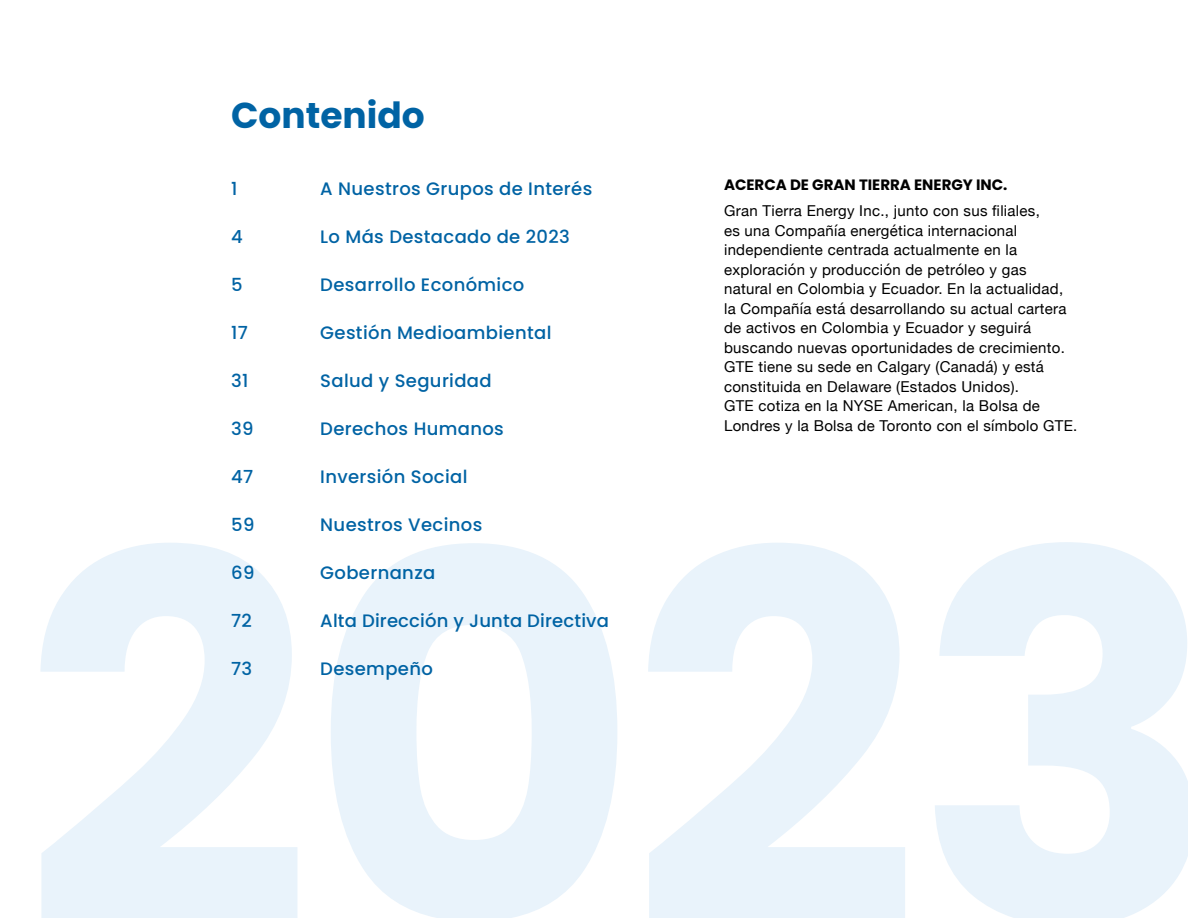
<style>
.page{position:relative;width:1188px;height:918px;background:#fff}
.page>*{position:absolute;margin:0;border:0;box-sizing:border-box;transform-origin:0 0}
.t1{font:700 36px "Poppins";color:#0063a4}
.t2{font:500 18px "Poppins";letter-spacing:.02em;color:#0063a4}
.t3{font:15px/19.5px "Helvetica Neue";letter-spacing:.02em;color:#000}
.t4{font:700 15px "Poppins";color:#000}
</style>
<div class="page">
<svg style="left:40px;top:542px;width:1148px;height:376px;fill:#e9f3fb"></svg>
<h1 class="t1" style="left:231px;top:95px;width:195px">Contenido</h1>
<p class="t2" style="left:231px;top:178px;width:8px">1</p>
<p class="t2" style="left:320px;top:178px;width:274px">A Nuestros Grupos de Interés</p>
<p class="t2" style="left:231px;top:226px;width:13px">4</p>
<p class="t2" style="left:320px;top:226px;width:251px">Lo Más Destacado de 2023</p>
<p class="t2" style="left:231px;top:274px;width:13px">5</p>
<p class="t2" style="left:320px;top:274px;width:206px">Desarrollo Económico</p>
<p class="t2" style="left:231px;top:322px;width:18px">17</p>
<p class="t2" style="left:320px;top:322px;width:233px">Gestión Medioambiental</p>
<p class="t2" style="left:231px;top:370px;width:19px">31</p>
<p class="t2" style="left:320px;top:370px;width:173px">Salud y Seguridad</p>
<p class="t2" style="left:231px;top:418px;width:24px">39</p>
<p class="t2" style="left:320px;top:418px;width:185px">Derechos Humanos</p>
<p class="t2" style="left:231px;top:466px;width:24px">47</p>
<p class="t2" style="left:320px;top:466px;width:149px">Inversión Social</p>
<p class="t2" style="left:231px;top:514px;width:25px">59</p>
<p class="t2" style="left:320px;top:514px;width:164px">Nuestros Vecinos</p>
<p class="t2" style="left:231px;top:562px;width:25px">69</p>
<p class="t2" style="left:320px;top:562px;width:117px">Gobernanza</p>
<p class="t2" style="left:231px;top:610px;width:22px">72</p>
<p class="t2" style="left:320px;top:610px;width:290px">Alta Dirección y Junta Directiva</p>
<p class="t2" style="left:231px;top:658px;width:23px">73</p>
<p class="t2" style="left:320px;top:658px;width:114px">Desempeño</p>
<p class="t4" style="left:724px;top:176px;width:285px">ACERCA DE GRAN TIERRA ENERGY INC.</p>
<p class="t3" style="left:724px;top:202px;width:355px">Gran Tierra Energy Inc., junto con sus filiales,<br>es una Compañía energética internacional independiente centrada actualmente en la exploración y producción de petróleo y gas natural en Colombia y Ecuador. En la actualidad, la Compañía está desarrollando su actual cartera de activos en Colombia y Ecuador y seguirá buscando nuevas oportunidades de crecimiento.<br>GTE tiene su sede en Calgary (Canadá) y está constituida en Delaware (Estados Unidos).<br>GTE cotiza en la NYSE American, la Bolsa de Londres y la Bolsa de Toronto con el símbolo GTE.</p>
</div>
